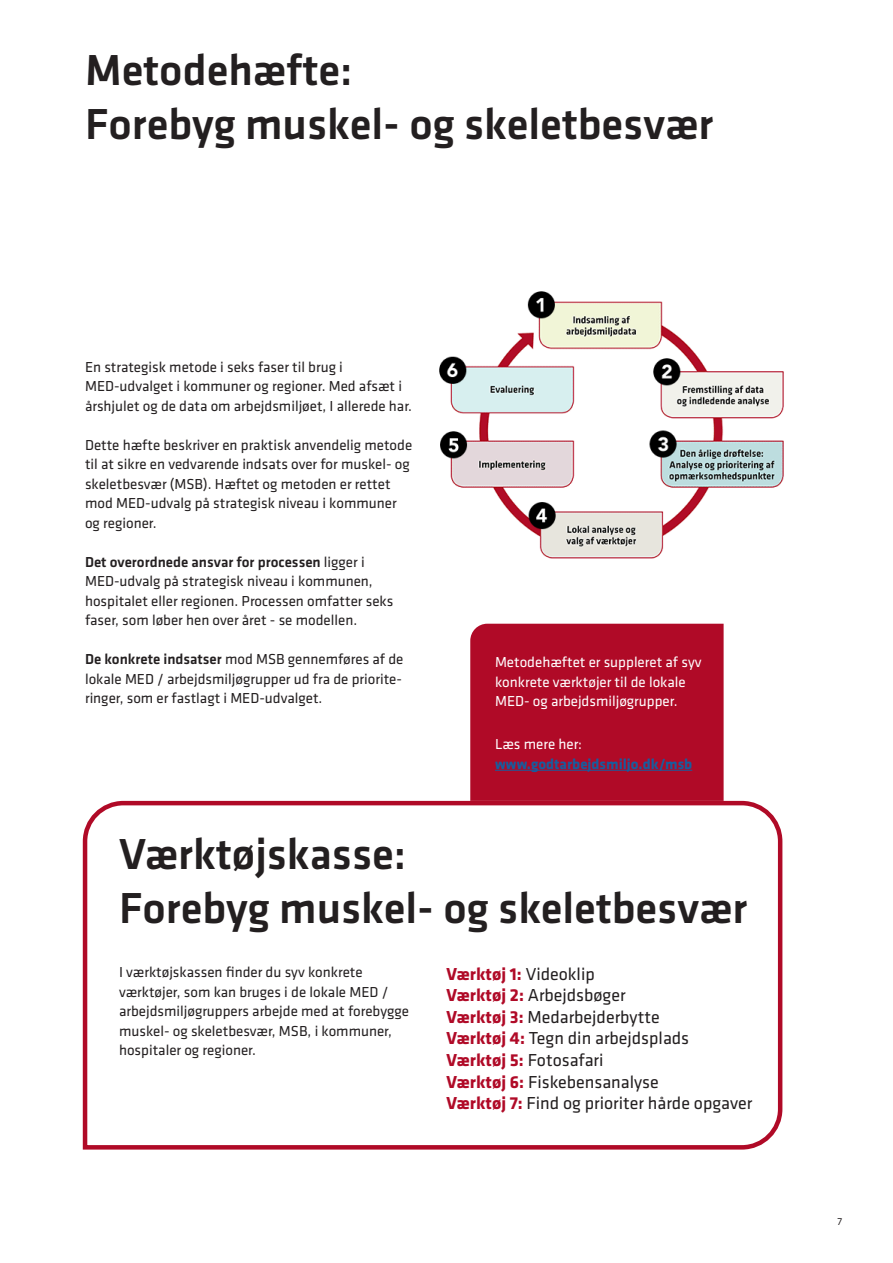
<style>
.page{position:relative;width:893px;height:1263px;background:#fff}
.page>*{position:absolute;margin:0;border:0;box-sizing:border-box;transform-origin:0 0}
.OS_36{font:500 45px/54px "Klavika";color:#231f20}
.Brødtekst{font:18px "Klavika";color:#231f20}
.Brødtekst-2{font:700 18px "Klavika";color:#b00a27}
.Brødtekst-3{font:15px/19.5px "Klavika";color:#231f20}
.Brødtekst-4{font:15px/19.5px "Klavika";color:#fff}
.Brødtekst-5{font:700 15px "Klavika";color:#175d9e}
.t1{font:10.5px "Klavika";color:#231f20}
.s1{font-weight:500}
.s2{font-weight:400;color:#231f20}
.s3{font-weight:700;color:#b00a27}
</style>
<div class="page">
<svg style="left:82px;top:800px;width:701px;height:350px"></svg>
<div style="left:470px;top:624px;width:254px;height:177px;background:#b00a27"></div>
<img style="left:439px;top:291px;width:345px;height:268px">
<hr style="left:495px;top:770px;width:197px;height:1px;background:#175d9e">
<p class="OS_36" style="left:85px;top:42px;width:630px">Metodehæfte:<br>Forebyg muskel- og skeletbesvær</p>
<p class="Brødtekst-3" style="left:85px;top:356px;width:328px">En strategisk metode i seks faser til brug i<br>MED-udvalget i kommuner og regioner. Med afsæt i årshjulet og de data om arbejdsmiljøet, I allerede har.</p>
<p class="Brødtekst-3" style="left:85px;top:434px;width:329px">Dette hæfte beskriver en praktisk anvendelig metode til at sikre en vedvarende indsats over for muskel- og skeletbesvær (MSB). Hæftet og metoden er rettet mod MED-udvalg på strategisk niveau i kommuner og regioner.</p>
<p class="Brødtekst-3" style="left:85px;top:551px;width:310px"><span class="s1">Det overordnede ansvar for processen</span> ligger i MED-udvalg på strategisk niveau i kommunen, hospitalet eller regionen. Processen omfatter seks faser, som løber hen over året - se modellen.</p>
<p class="Brødtekst-3" style="left:85px;top:649px;width:320px;text-align:justify"><span class="s1">De konkrete indsatser</span> mod MSB gennemføres af de lokale MED / arbejdsmiljøgrupper ud fra de priorite&shy;ringer, som er fastlagt i MED-udvalget.</p>
<p class="Brødtekst-4" style="left:495px;top:652px;width:208px">Metodehæftet er suppleret af syv konkrete værktøjer til de lokale</p>
<p class="Brødtekst-4" style="left:495px;top:691px;width:184px">MED- og arbejdsmiljøgrupper.</p>
<p class="Brødtekst-4" style="left:495px;top:734px;width:89px">Læs mere her:</p>
<p class="Brødtekst-5" style="left:495px;top:753px;width:199px">www.godtarbejdsmiljo.dk/msb</p>
<p class="OS_36" style="left:119px;top:826px;width:630px">Værktøjskasse:<br>Forebyg muskel- og skeletbesvær</p>
<p class="Brødtekst-3" style="left:119px;top:962px;width:291px">I værktøjskassen finder du syv konkrete værktøjer, som kan bruges i de lokale MED / arbejdsmiljøgruppers arbejde med at forebygge muskel- og skeletbesvær, MSB, i kommuner, hospitaler og regioner.</p>
<p class="Brødtekst-2" style="left:446px;top:960px;width:150px">Værktøj 1: <span class="s2">Videoklip</span></p>
<p class="Brødtekst" style="left:446px;top:983px;width:181px"><span class="s3">Værktøj 2:</span> Arbejdsbøger</p>
<p class="Brødtekst" style="left:446px;top:1005px;width:215px"><span class="s3">Værktøj 3:</span> Medarbejderbytte</p>
<p class="Brødtekst" style="left:446px;top:1026px;width:244px"><span class="s3">Værktøj 4:</span> Tegn din arbejdsplads</p>
<p class="Brødtekst" style="left:446px;top:1048px;width:158px"><span class="s3">Værktøj 5:</span> Fotosafari</p>
<p class="Brødtekst" style="left:446px;top:1070px;width:214px"><span class="s3">Værktøj 6:</span> Fiskebensanalyse</p>
<p class="Brødtekst" style="left:446px;top:1091px;width:307px"><span class="s3">Værktøj 7:</span> Find og prioriter hårde opgaver</p>
<p class="t1" style="left:837px;top:1215px;width:6px">7</p>
</div>
